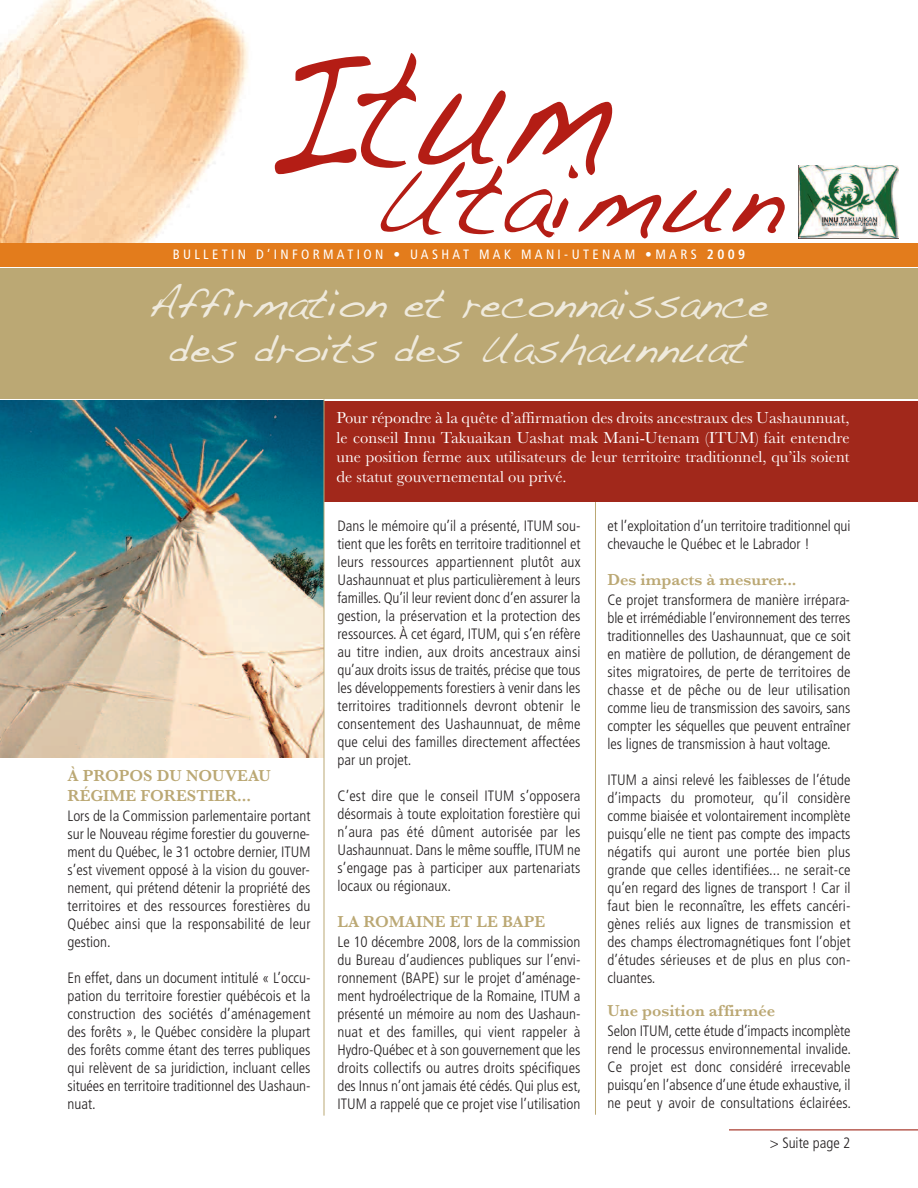
<style>
.page{position:relative;width:918px;height:1188px;background:#fff}
.page>*{position:absolute;margin:0;border:0;box-sizing:border-box;transform-origin:0 0}
.t1{font:42px/45px "Handwriting Dakota";color:#efeadd;text-align:center}
.t2{font:16.5px/19.8px "Baskerville";color:#fff;text-align:justify}
.t3{font:600 16.5px/19.8px "Baskerville";color:#bba874}
.t4{font:300 condensed 15px/18px "Frutiger";color:#231f20;text-align:justify}
.t5{font:condensed 13.5px "Frutiger";letter-spacing:.25em;color:#fff}
.s1{font-weight:700}
</style>
<div class="page">
<div style="left:0;top:268px;width:918px;height:130px;background:#bba874"></div>
<hr style="left:595px;top:501px;width:1px;height:614px;background:#bba874">
<div style="left:324px;top:401px;width:594px;height:100px;background:#a1281b"></div>
<img style="left:0;top:0;width:275px;height:243px">
<svg style="left:275px;top:53px;width:510px;height:186px"></svg>
<img style="left:0;top:401px;width:324px;height:356px">
<div style="left:0;top:243px;width:918px;height:24px;background:#e37c1c"></div>
<img style="left:798px;top:165px;width:100px;height:73px">
<hr style="left:324px;top:399px;width:1px;height:717px;background:#bba874">
<hr style="left:729px;top:1129px;width:189px;height:1px;background:#a1281b">
<p class="t5" style="left:173px;top:249px;width:574px">BULLETIN D’INFORMATION • UASHAT MAK MANI-UTENAM •MARS <span class="s1">2009</span></p>
<h1 class="t1" style="left:148px;top:280px;width:622px">Affirmation et reconnaissance des droits des Uashaunnuat</h1>
<p class="t3" style="left:68px;top:765px;width:205px">À PROPOS DU NOUVEAU<br>RÉGIME FORESTIER...</p>
<p class="t4" style="left:68px;top:808px;width:245px">Lors de la Commission parlementaire portant sur le Nouveau régime forestier du gouverne&shy;ment du Québec, le 31 octobre dernier, ITUM s’est vivement opposé à la vision du gouver&shy;nement, qui prétend détenir la propriété des territoires et des ressources forestières du Québec ainsi que la responsabilité de leur gestion.</p>
<p class="t4" style="left:68px;top:970px;width:245px">En effet, dans un document intitulé « L’occu&shy;pation du territoire forestier québécois et la construction des sociétés d’aménagement des forêts », le Québec considère la plupart des forêts comme étant des terres publiques qui relèvent de sa juridiction, incluant celles situées en territoire traditionnel des Uashaun&shy;nuat.</p>
<p class="t2" style="left:337px;top:407px;width:515px">Pour répondre à la quête d’affirmation des droits ancestraux des Uashaunnuat, le conseil Innu Takuaikan Uashat mak Mani-Utenam (ITUM) fait entendre une position ferme aux utilisateurs de leur territoire traditionnel, qu’ils soient de statut gouvernemental ou privé.</p>
<p class="t4" style="left:338px;top:518px;width:245px">Dans le mémoire qu’il a présenté, ITUM sou&shy;tient que les forêts en territoire traditionnel et leurs ressources appartiennent plutôt aux Uashaunnuat et plus particulièrement à leurs familles. Qu’il leur revient donc d’en assurer la gestion, la préservation et la protection des ressources. À cet égard, ITUM, qui s’en réfère au titre indien, aux droits ancestraux ainsi qu’aux droits issus de traités, précise que tous les développements forestiers à venir dans les territoires traditionnels devront obtenir le consentement des Uashaunnuat, de même que celui des familles directement affectées par un projet.</p>
<p class="t4" style="left:338px;top:788px;width:245px">C’est dire que le conseil ITUM s’opposera désormais à toute exploitation forestière qui n’aura pas été dûment autorisée par les Uashaunnuat. Dans le même souffle, ITUM ne s’engage pas à participer aux partenariats locaux ou régionaux.</p>
<p class="t3" style="left:338px;top:911px;width:209px">LA ROMAINE ET LE BAPE</p>
<p class="t4" style="left:337px;top:934px;width:245px">Le 10 décembre 2008, lors de la commission du Bureau d’audiences publiques sur l’envi&shy;ronnement (BAPE) sur le projet d’aménage&shy;ment hydroélectrique de la Romaine, ITUM a présenté un mémoire au nom des Uashaun&shy;nuat et des familles, qui vient rappeler à Hydro-Québec et à son gouvernement que les droits collectifs ou autres droits spécifiques des Innus n’ont jamais été cédés. Qui plus est, ITUM a rappelé que ce projet vise l’utilisation</p>
<p class="t4" style="left:607px;top:518px;width:245px">et l’exploitation d’un territoire traditionnel qui chevauche le Québec et le Labrador !</p>
<p class="t3" style="left:608px;top:569px;width:191px">Des impacts à mesurer...</p>
<p class="t4" style="left:608px;top:592px;width:245px">Ce projet transformera de manière irrépara&shy;ble et irrémédiable l’environnement des terres traditionnelles des Uashaunnuat, que ce soit en matière de pollution, de dérangement de sites migratoires, de perte de territoires de chasse et de pêche ou de leur utilisation comme lieu de transmission des savoirs, sans compter les séquelles que peuvent entraîner les lignes de transmission à haut voltage.</p>
<p class="t4" style="left:608px;top:772px;width:245px">ITUM a ainsi relevé les faiblesses de l’étude d’impacts du promoteur, qu’il considère comme biaisée et volontairement incomplète puisqu’elle ne tient pas compte des impacts négatifs qui auront une portée bien plus grande que celles identifiées... ne serait-ce qu’en regard des lignes de transport ! Car il faut bien le reconnaître, les effets cancéri&shy;gènes reliés aux lignes de transmission et des champs électromagnétiques font l’objet d’études sérieuses et de plus en plus con&shy;cluantes.</p>
<p class="t3" style="left:608px;top:1000px;width:169px">Une position affirmée</p>
<p class="t4" style="left:608px;top:1023px;width:245px">Selon ITUM, cette étude d’impacts incomplète rend le processus environnemental invalide.<br>Ce projet est donc considéré irrecevable puisqu’en l’absence d’une étude exhaustive, il ne peut y avoir de consultations éclairées.</p>
<p class="t4" style="left:770px;top:1135px;width:82px">&gt; Suite page 2</p>
</div>
